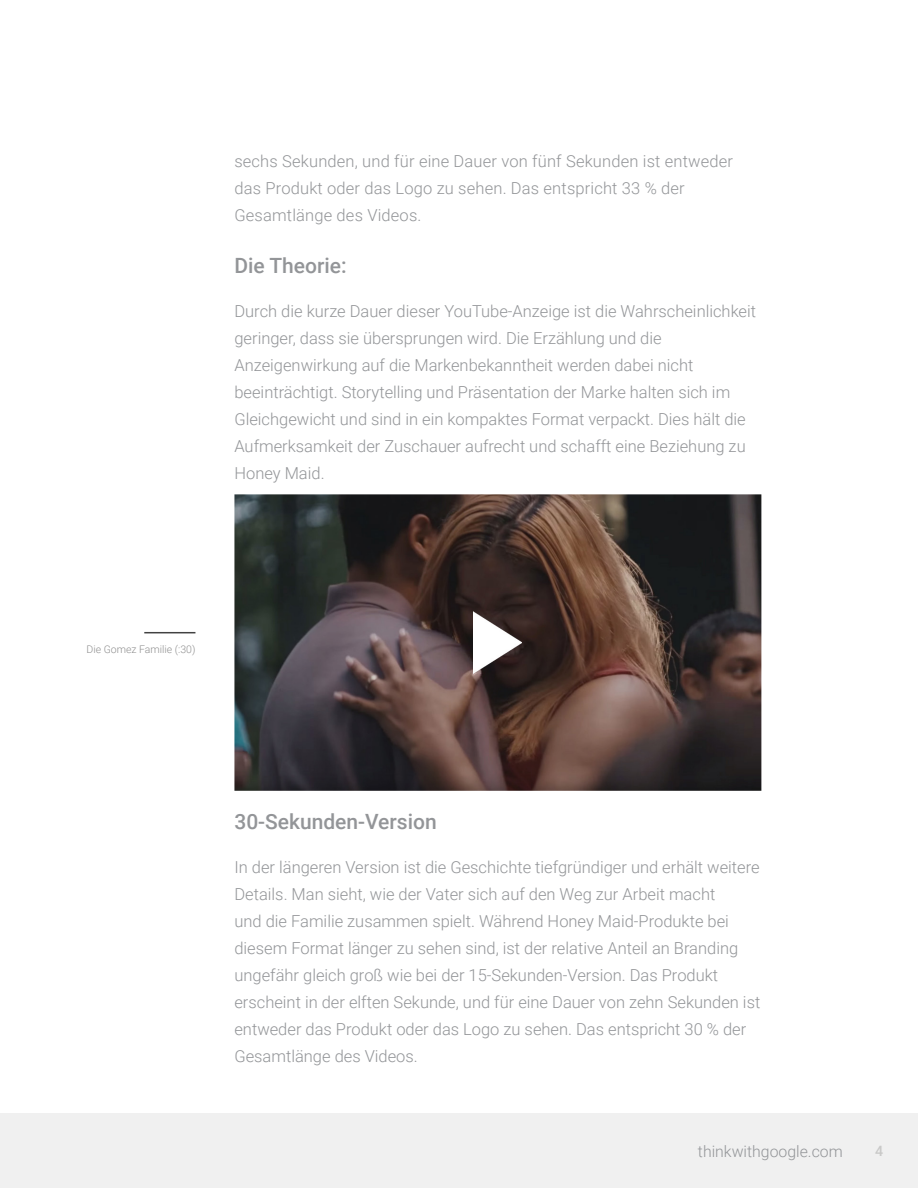
<style>
.page{position:relative;width:918px;height:1188px;background:#fff}
.page>*{position:absolute;margin:0;border:0;box-sizing:border-box;transform-origin:0 0}
.t1{font:500 21px "Roboto";color:#939598}
.t2{font:300 16.5px/27px "Roboto";color:#939598}
.t3{font:300 15.9px "Roboto";color:#939598}
.t4{font:500 14.25px "Roboto";color:#c9c9c8}
.t5{font:300 10.5px "Roboto";color:#8f8f8f}
</style>
<div class="page">
<div style="left:0;top:1114px;width:918px;height:74px;background:#f0f0f0"></div>
<img style="left:234px;top:494px;width:527px;height:297px">
<img style="left:473px;top:612px;width:49px;height:61px">
<hr style="left:144px;top:632px;width:51px;height:1px;background:#424242">
<p class="t2" style="left:234px;top:147px;width:500px">sechs Sekunden, und für eine Dauer von fünf Sekunden ist entweder das Produkt oder das Logo zu sehen. Das entspricht 33 % der<br>Gesamtlänge des Videos.</p>
<p class="t1" style="left:234px;top:251px;width:114px">Die Theorie:</p>
<p class="t2" style="left:234px;top:297px;width:523px">Durch die kurze Dauer dieser YouTube-Anzeige ist die Wahrscheinlichkeit geringer, dass sie übersprungen wird. Die Erzählung und die Anzeigenwirkung auf die Markenbekanntheit werden dabei nicht beeinträchtigt. Storytelling und Präsentation der Marke halten sich im Gleichgewicht und sind in ein kompaktes Format verpackt. Dies hält die Aufmerksamkeit der Zuschauer aufrecht und schafft eine Beziehung zu Honey Maid.</p>
<p class="t5" style="left:87px;top:642px;width:110px">Die Gomez Familie (:30)</p>
<p class="t1" style="left:234px;top:807px;width:204px">30-Sekunden-Version</p>
<p class="t2" style="left:234px;top:853px;width:527px">In der längeren Version ist die Geschichte tiefgründiger und erhält weitere Details. Man sieht, wie der Vater sich auf den Weg zur Arbeit macht<br>und die Familie zusammen spielt. Während Honey Maid-Produkte bei diesem Format länger zu sehen sind, ist der relative Anteil an Branding ungefähr gleich groß wie bei der 15-Sekunden-Version. Das Produkt erscheint in der elften Sekunde, und für eine Dauer von zehn Sekunden ist entweder das Produkt oder das Logo zu sehen. Das entspricht 30 % der Gesamtlänge des Videos.</p>
<p class="t3" style="left:698px;top:1140px;width:146px">thinkwithgoogle.com</p>
<p class="t4" style="left:875px;top:1141px;width:10px">4</p>
</div>
